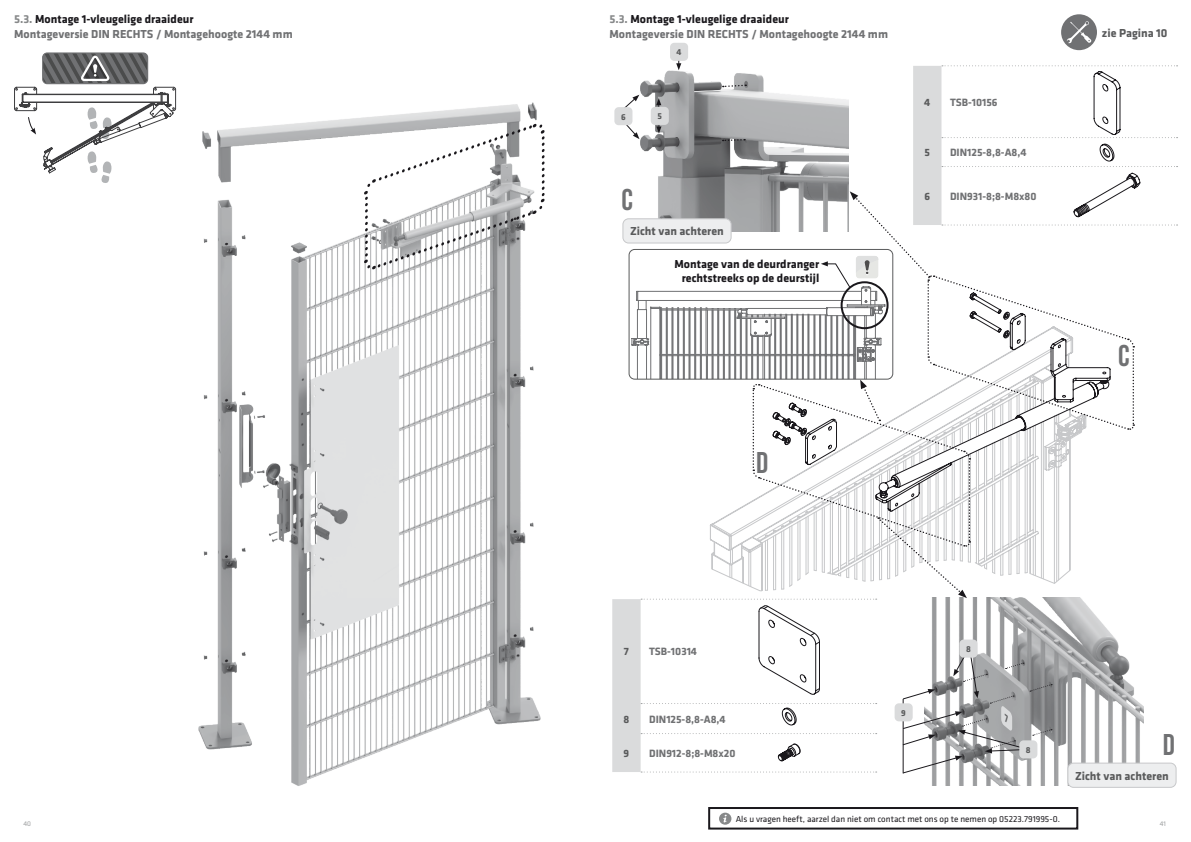
<style>
.page{position:relative;width:1191px;height:842px;background:#fff}
.page>*{position:absolute;margin:0;border:0;box-sizing:border-box;transform-origin:0 0}
.t1{font:30px "Bebas Neue";color:#707173}
.t2{font:700 12px/14.4px "Klavika";color:#707173}
.t3{font:700 12px/14.4px "Klavika";color:#1a181c;text-align:center}
.t4{font:700 12px "Klavika";color:#595a5b}
.t5{font:700 11px "Klavika";color:#707173}
.t6{font:700 11px "Klavika";color:#595a5b}
.t7{font:9px "Klavika";color:#1a181c}
.t8{font:700 9px "Klavika";color:#595a5b}
.t9{font:7px "Klavika";color:#9d9fa0}
.s1{color:#87898a}
.s2{color:#1a181c}
</style>
<div class="page">
<img style="left:176px;top:89px;width:365px;height:697px">
<svg style="left:363px;top:120px;width:182px;height:153px"></svg>
<div style="left:42px;top:52px;width:106px;height:32px;border:1px solid #707173;border-radius:4px"></div>
<svg style="left:14px;top:53px;width:162px;height:130px"></svg>
<img style="left:932px;top:774px;width:127px;height:11px">
<div style="left:1061px;top:14px;width:36px;height:36px;background:#707173;border-radius:50%"></div>
<div style="left:1068px;top:763px;width:108px;height:24px;background:#edeeef;border-radius:6px"></div>
<div style="left:1067px;top:763px;width:109px;height:25px;border:1px solid #c7c8ca;border-radius:6px"></div>
<svg style="left:708px;top:807px;width:371px;height:23px"></svg>
<svg style="left:612px;top:21px;width:565px;height:753px"></svg>
<p class="t2" style="left:14px;top:13px;width:280px"><span class="s1">5.3.</span> <span class="s2">Montage 1-vleugelige draaideur<br></span>Montageversie DIN RECHTS / Montagehoogte 2144 mm</p>
<p class="t2" style="left:609px;top:13px;width:280px"><span class="s1">5.3.</span> <span class="s2">Montage 1-vleugelige draaideur<br></span>Montageversie DIN RECHTS / Montagehoogte 2144 mm</p>
<p class="t8" style="left:676px;top:48px;width:7px">4</p>
<p class="t8" style="left:621px;top:112px;width:6px">6</p>
<p class="t8" style="left:657px;top:112px;width:6px">5</p>
<h1 class="t1" style="left:621px;top:182px;width:13px">C</h1>
<p class="t4" style="left:630px;top:226px;width:95px">Zicht van achteren</p>
<p class="t3" style="left:674px;top:257px;width:146px">Montage van de deurdranger rechtstreeks op de deurstijl</p>
<p class="t6" style="left:924px;top:97px;width:8px">4</p>
<p class="t5" style="left:950px;top:97px;width:49px">TSB-10156</p>
<p class="t6" style="left:924px;top:148px;width:7px">5</p>
<p class="t5" style="left:950px;top:148px;width:78px">DIN125-8,8-A8,4</p>
<p class="t6" style="left:924px;top:191px;width:7px">6</p>
<p class="t5" style="left:950px;top:191px;width:88px">DIN931-8;8-M8x80</p>
<h1 class="t1" style="left:756px;top:445px;width:14px">D</h1>
<p class="t4" style="left:1102px;top:27px;width:67px">zie Pagina 10</p>
<h1 class="t1" style="left:1118px;top:338px;width:13px">C</h1>
<p class="t6" style="left:624px;top:647px;width:7px">7</p>
<p class="t5" style="left:649px;top:647px;width:50px">TSB-10314</p>
<p class="t6" style="left:623px;top:714px;width:7px">8</p>
<p class="t5" style="left:649px;top:714px;width:78px">DIN125-8,8-A8,4</p>
<p class="t6" style="left:623px;top:748px;width:7px">9</p>
<p class="t5" style="left:649px;top:748px;width:88px">DIN912-8;8-M8x20</p>
<p class="t8" style="left:901px;top:709px;width:6px">9</p>
<p class="t8" style="left:966px;top:645px;width:6px">8</p>
<p class="t8" style="left:1026px;top:746px;width:6px">8</p>
<h1 class="t1" style="left:1163px;top:727px;width:14px">D</h1>
<p class="t4" style="left:1075px;top:770px;width:95px">Zicht van achteren</p>
<p class="t7" style="left:735px;top:814px;width:326px">Als u vragen heeft, aarzel dan niet om contact met ons op te nemen op 05223.791995-0.</p>
<p class="t9" style="left:24px;top:821px;width:9px">40</p>
<p class="t9" style="left:1159px;top:821px;width:8px">41</p>
</div>
